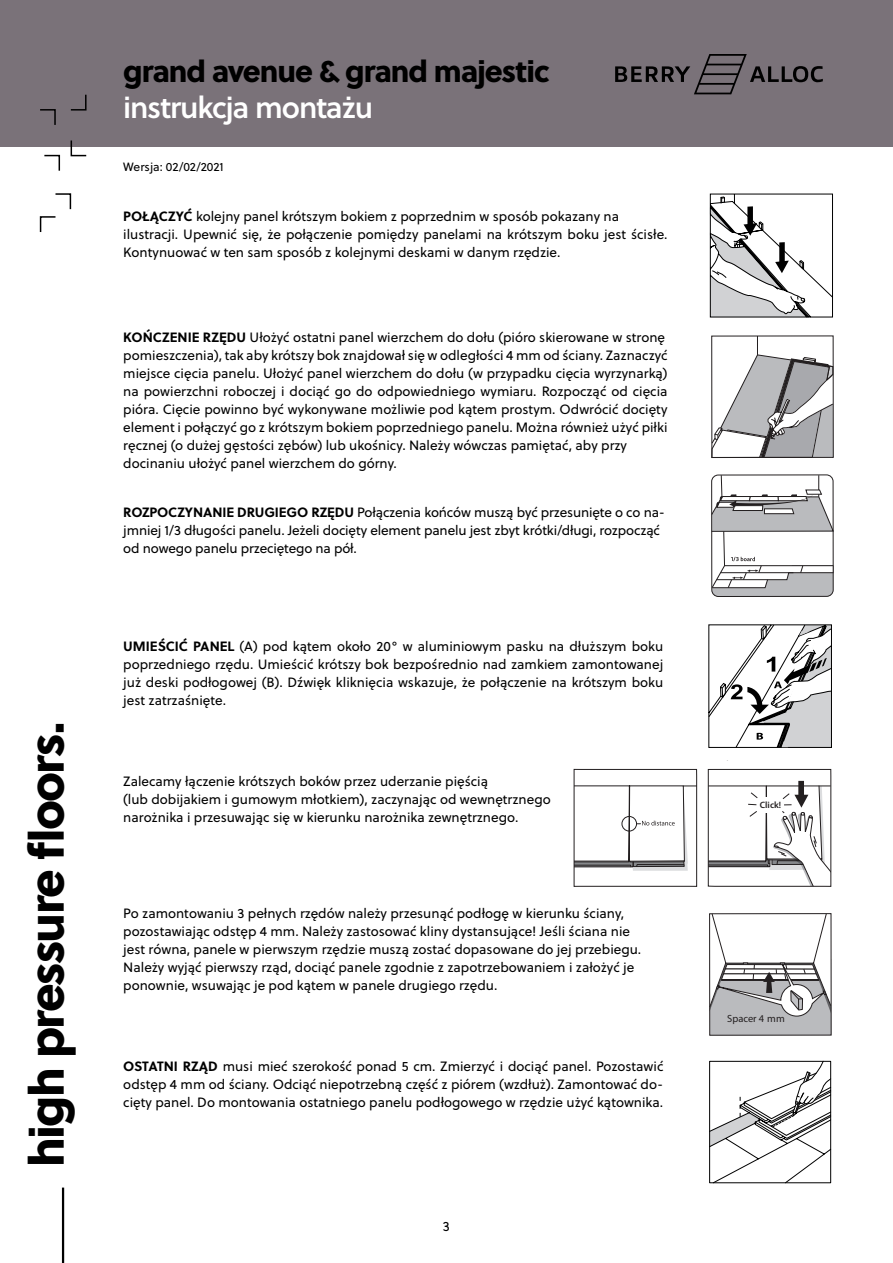
<style>
.page{position:relative;width:893px;height:1263px;background:#fff}
.page>*{position:absolute;margin:0;border:0;box-sizing:border-box;transform-origin:0 0}
.t1{font:48px "Soleil Xb";letter-spacing:-.035em;color:#000}
.t2{font:30px "Soleil Xb";letter-spacing:-.035em;color:#000}
.t3{font:30px "Soleil Sb";letter-spacing:-.04em;color:#fff}
.t4{font:13.5px/18px "Soleil";color:#000;text-align:justify}
.t5{font:12px "Soleil";color:#000}
.t6{font:10.35px "Myriad Pro";color:#231f20}
.t7{font:600 9.15px "Myriad Pro";color:#231f20}
.s1{font-weight:700}
</style>
<div class="page">
<svg style="left:574px;top:769px;width:123px;height:118px"></svg>
<svg style="left:708px;top:769px;width:123px;height:118px"></svg>
<div style="left:0;top:0;width:893px;height:147px;background:#7a7279"></div>
<svg style="left:615px;top:54px;width:208px;height:40px"></svg>
<svg style="left:709px;top:913px;width:123px;height:123px"></svg>
<svg style="left:709px;top:1061px;width:122px;height:122px"></svg>
<svg style="left:708px;top:624px;width:124px;height:124px"></svg>
<svg style="left:39px;top:94px;width:48px;height:138px"></svg>
<svg style="left:711px;top:475px;width:123px;height:122px"></svg>
<div style="left:711px;top:475px;width:122px;height:122px;border:1px solid #231f20;border-radius:7px"></div>
<svg style="left:713px;top:338px;width:118px;height:118px"></svg>
<div style="left:711px;top:336px;width:122px;height:122px;border:1px solid #231f20"></div>
<svg style="left:710px;top:194px;width:123px;height:124px"></svg>
<hr style="left:62px;top:1187px;width:2px;height:76px;background:#000">
<p class="t1" style="left:9px;top:1167px;width:446px;rotate:-90deg">high pressure floors.</p>
<p class="t2" style="left:123px;top:48px;width:428px">grand avenue &amp; grand majestic</p>
<p class="t3" style="left:123px;top:85px;width:251px">instrukcja montażu</p>
<p class="t5" style="left:123px;top:158px;width:102px">Wersja: 02/02/2021</p>
<p class="t4" style="left:123px;top:207px;width:497px"><span class="s1">POŁĄCZYĆ</span> kolejny panel krótszym bokiem z poprzednim w sposób pokazany na</p>
<p class="t4" style="left:123px;top:225px;width:546px">ilustracji. Upewnić się, że połączenie pomiędzy panelami na krótszym boku jest ścisłe.<br>Kontynuować w ten sam sposób z kolejnymi deskami w danym rzędzie.</p>
<p class="t4" style="left:123px;top:328px;width:543px"><span class="s1">KOŃCZENIE RZĘDU</span> Ułożyć ostatni panel wierzchem do dołu (pióro skierowane w stronę</p>
<p class="t4" style="left:123px;top:346px;width:546px">pomieszczenia), tak aby krótszy bok znajdował się w odległości 4 mm od ściany. Zaznaczyć</p>
<p class="t4" style="left:123px;top:364px;width:546px">miejsce cięcia panelu. Ułożyć panel wierzchem do dołu (w przypadku cięcia wyrzynarką) na powierzchni roboczej i dociąć go do odpowiedniego wymiaru. Rozpocząć od cięcia pióra. Cięcie powinno być wykonywane możliwie pod kątem prostym. Odwrócić docięty element i połączyć go z krótszym bokiem poprzedniego panelu. Można również użyć piłki ręcznej (o dużej gęstości zębów) lub ukośnicy. Należy wówczas pamiętać, aby przy</p>
<p class="t4" style="left:123px;top:454px;width:275px">docinaniu ułożyć panel wierzchem do górny.</p>
<p class="t4" style="left:123px;top:503px;width:543px;text-align:left"><span class="s1">ROZPOCZYNANIE DRUGIEGO RZĘDU</span> Połączenia końców muszą być przesunięte o co na&shy;jmniej 1/3 długości panelu. Jeżeli docięty element panelu jest zbyt krótki/długi, rozpocząć od nowego panelu przeciętego na pół.</p>
<p class="t4" style="left:123px;top:637px;width:542px"><span class="s1">UMIEŚCIĆ PANEL</span> (A) pod kątem około 20° w aluminiowym pasku na dłuższym boku poprzedniego rzędu. Umieścić krótszy bok bezpośrednio nad zamkiem zamontowanej już deski podłogowej (B). Dźwięk kliknięcia wskazuje, że połączenie na krótszym boku jest zatrzaśnięte.</p>
<p class="t4" style="left:123px;top:772px;width:366px">Zalecamy łączenie krótszych boków przez uderzanie pięścią</p>
<p class="t4" style="left:123px;top:790px;width:429px">(lub dobijakiem i gumowym młotkiem), zaczynając od wewnętrznego</p>
<p class="t4" style="left:123px;top:808px;width:397px">narożnika i przesuwając się w kierunku narożnika zewnętrznego.</p>
<p class="t4" style="left:123px;top:904px;width:502px">Po zamontowaniu 3 pełnych rzędów należy przesunąć podłogę w kierunku ściany,</p>
<p class="t4" style="left:123px;top:922px;width:508px">pozostawiając odstęp 4 mm. Należy zastosować kliny dystansujące! Jeśli ściana nie</p>
<p class="t4" style="left:123px;top:940px;width:519px">jest równa, panele w pierwszym rzędzie muszą zostać dopasowane do jej przebiegu.</p>
<p class="t4" style="left:123px;top:958px;width:513px">Należy wyjąć pierwszy rząd, dociąć panele zgodnie z zapotrzebowaniem i założyć je</p>
<p class="t4" style="left:123px;top:976px;width:376px">ponownie, wsuwając je pod kątem w panele drugiego rzędu.</p>
<p class="t4" style="left:123px;top:1057px;width:542px"><span class="s1">OSTATNI RZĄD</span> musi mieć szerokość ponad 5 cm. Zmierzyć i dociąć panel. Pozostawić odstęp 4 mm od ściany. Odciąć niepotrzebną część z piórem (wzdłuż). Zamontować do&shy;cięty panel. Do montowania ostatniego panelu podłogowego w rzędzie użyć kątownika.</p>
<p class="t4" style="left:443px;top:1216px;width:9px">3</p>
<p class="t7" style="left:760px;top:799px;width:23px">Click!</p>
<p class="t6" style="left:727px;top:1012px;width:59px">Spacer 4 mm</p>
</div>
